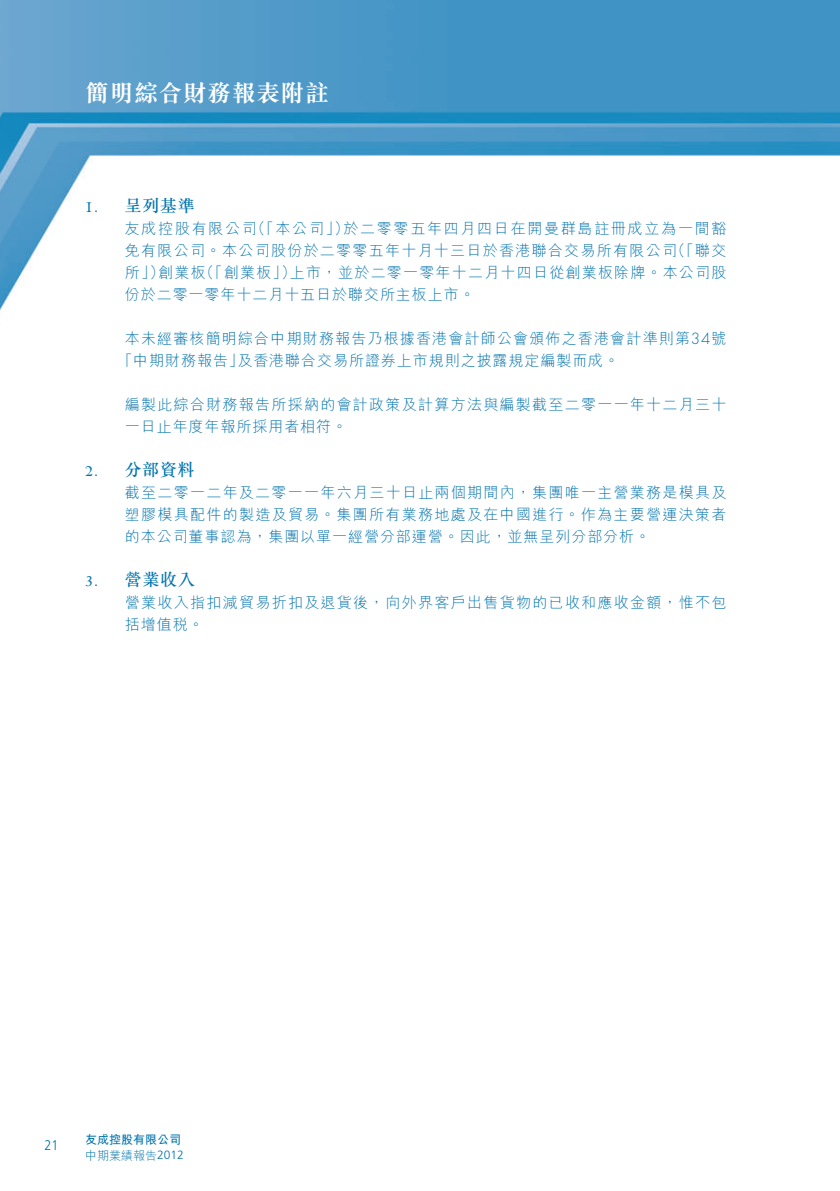
<style>
.page{position:relative;width:840px;height:1191px;background:#fff}
.page>*{position:absolute;margin:0;border:0;box-sizing:border-box;transform-origin:0 0}
.t1{font:700 24px "M Sung HK";letter-spacing:.015em;color:#fff}
.t2{font:500 17px "M Sung HK";letter-spacing:.04em;color:#0073ae}
.t3{font:300 15px/22px "M Hei HK";letter-spacing:.08em;color:#0073ae}
.t4{font:300 14px "Frutiger LT Std";color:#0073ae;scale:.9 1}
.t5{font:700 12px/16px "M Hei HK";color:#0073ae}
.s1{font-family:"Goudy Modern MT Std";font-weight:400}
.s2{font-family:"Futura Std"}
.s3{font-weight:300}
.s4{font-family:"Frutiger LT Std";font-weight:300}
</style>
<div class="page">
<img style="left:0;top:0;width:839px;height:315px">
<p class="t1" style="left:85px;top:77px;width:245px">簡明綜合財務報表附註</p>
<p class="t2" style="left:85px;top:194px;width:111px"><span class="s1">1.</span> 呈列基準</p>
<p class="t3" style="left:125px;top:217px;width:602px;text-align:justify">友成控股有限公司（「本公司」）於二零零五年四月四日在開曼群島註冊成立為一間豁免有限公司。本公司股份於二零零五年十月十三日於香港聯合交易所有限公司（「聯交所」）創業板（「創業板」）上市，並於二零一零年十二月十四日從創業板除牌。本公司股份於二零一零年十二月十五日於聯交所主板上市。</p>
<p class="t3" style="left:117px;top:327px;width:610px;text-indent:8px">本未經審核簡明綜合中期財務報告乃根據香港會計師公會頒佈之香港會計準則第<span class="s2">34</span>號「中期財務報告」及香港聯合交易所證券上市規則之披露規定編製而成。</p>
<p class="t3" style="left:125px;top:393px;width:602px">編製此綜合財務報告所採納的會計政策及計算方法與編製截至二零一一年十二月三十一日止年度年報所採用者相符。</p>
<p class="t2" style="left:85px;top:458px;width:111px"><span class="s1">2.</span> 分部資料</p>
<p class="t3" style="left:125px;top:481px;width:602px;text-align:justify">截至二零一二年及二零一一年六月三十日止兩個期間內，集團唯一主營業務是模具及塑膠模具配件的製造及貿易。集團所有業務地處及在中國進行。作為主要營運決策者的本公司董事認為，集團以單一經營分部運營。因此，並無呈列分部分析。</p>
<p class="t2" style="left:85px;top:568px;width:111px"><span class="s1">3.</span> 營業收入</p>
<p class="t3" style="left:125px;top:591px;width:602px">營業收入指扣減貿易折扣及退貨後，向外界客戶出售貨物的已收和應收金額，惟不包括增值稅。</p>
<p class="t4" style="left:44px;top:1137px;width:17px">21</p>
<p class="t5" style="left:85px;top:1130px;width:100px">友成控股有限公司<span class="s3">中期業績報告</span><span class="s4">2012</span></p>
</div>
